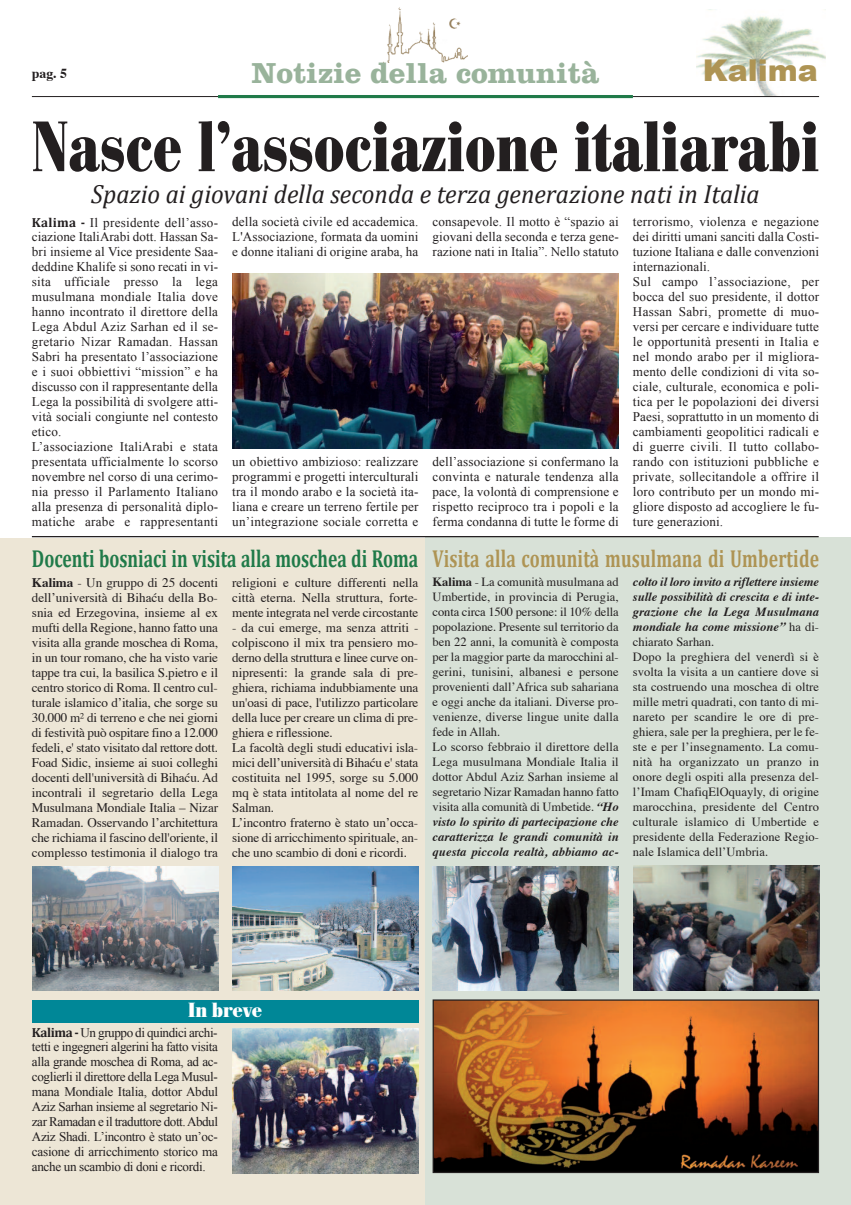
<style>
.page{position:relative;width:851px;height:1205px;background:#fff}
.page>*{position:absolute;margin:0;border:0;box-sizing:border-box;transform-origin:0 0}
.t1{font:73.38px "Bodoni Nr 1 SB Bol Con";color:#231f20;scale:.95 1}
.t2{font:700 30px "Clarendon";color:#99b39b}
.t3{font:900 30px "Arial";color:#ae9454}
.t4{font:italic 26.25px "Cambria";color:#231f20;scale:.95 1}
.t5{font:700 24.62px "Cambria";color:#207a49;scale:.72 1}
.t6{font:21.12px "Bodoni Nr 1 SB Bol Con";letter-spacing:-.01em;color:#fff;scale:1.18 1}
.t7{font:700 13.75px "Times";color:#231f20}
.t8{font:13.12px/15px "Times New Roman";letter-spacing:.01em;color:#231f20;text-align:justify}
.t9{font:13.12px/15px "Times";letter-spacing:-.01em;color:#231f20;text-align:justify}
.t10{font:12.5px/15px "Times";letter-spacing:.005em;color:#231f20}
.s1{font-family:"Cambria";font-weight:700}
.s2{color:#ae9454}
.s3{font-weight:700}
.s4{font-weight:700;font-style:italic}
.s5{font-style:italic}
</style>
<div class="page">
<div style="left:0;top:538px;width:425px;height:667px;background:#ede6d6"></div>
<div style="left:425px;top:536px;width:425px;height:669px;background:#d8e1d7"></div>
<div style="left:32px;top:1000px;width:386px;height:22px;background:#008797"></div>
<img style="left:232px;top:273px;width:386px;height:175px">
<hr style="left:32px;top:536px;width:786px;height:1px;background:#231f20">
<hr style="left:218px;top:95px;width:414px;height:3px;background:#207a49">
<img style="left:696px;top:9px;width:129px;height:87px">
<img style="left:383px;top:7px;width:84px;height:55px">
<hr style="left:32px;top:96px;width:186px;height:1px;background:#231f20">
<hr style="left:632px;top:96px;width:187px;height:1px;background:#231f20">
<img style="left:432px;top:866px;width:186px;height:125px">
<img style="left:233px;top:866px;width:185px;height:125px">
<img style="left:32px;top:866px;width:186px;height:125px">
<img style="left:633px;top:866px;width:186px;height:124px">
<img style="left:232px;top:1028px;width:186px;height:145px">
<img style="left:434px;top:1001px;width:383px;height:170px">
<div style="left:432px;top:999px;width:387px;height:174px;border:1px solid #231f20"></div>
<p class="t7" style="left:32px;top:68px;width:37px">pag. 5</p>
<h2 class="t2" style="left:251px;top:64px;width:350px">Notizie della comunità</h2>
<h2 class="t3" style="left:702px;top:48px;width:116px">Kalima</h2>
<h1 class="t1" style="left:32px;top:103px;width:830px">Nasce l’associazione italiarabi</h1>
<h3 class="t4" style="left:91px;top:178px;width:705px">Spazio ai giovani della seconda e terza generazione nati in Italia</h3>
<p class="t8" style="left:32px;top:215px;width:188px;text-align:left"><span class="s1">Kalima -</span> Il presidente dell’asso&shy;ciazione ItaliArabi dott. Hassan Sa&shy;bri insieme al Vice presidente Saa&shy;deddine Khalife si sono recati in vi&shy;sita ufficiale presso la lega musulmana mondiale Italia dove hanno incontrato il direttore della Lega Abdul Aziz Sarhan ed il se&shy;gretario Nizar Ramadan. Hassan Sabri ha presentato l’associazione e i suoi obbiettivi “mission” e ha discusso con il rappresentante della Lega la possibilità di svolgere atti&shy;vità sociali congiunte nel contesto etico.<br>L’associazione ItaliArabi e stata presentata ufficialmente lo scorso novembre nel corso di una cerimo&shy;nia presso il Parlamento Italiano alla presenza di personalità diplo&shy;matiche arabe e rappresentanti</p>
<p class="t8" style="left:232px;top:214px;width:188px">della società civile ed accademica.<br>L'Associazione, formata da uomini e donne italiani di origine araba, ha</p>
<p class="t8" style="left:232px;top:454px;width:188px">un obiettivo ambizioso: realizzare programmi e progetti interculturali tra il mondo arabo e la società ita&shy;liana e creare un terreno fertile per un’integrazione sociale corretta e</p>
<p class="t8" style="left:432px;top:214px;width:188px">consapevole. Il motto è “spazio ai giovani della seconda e terza gene&shy;razione nati in Italia”. Nello statuto</p>
<p class="t8" style="left:432px;top:454px;width:188px">dell’associazione si confermano la convinta e naturale tendenza alla pace, la volontà di comprensione e rispetto reciproco tra i popoli e la ferma condanna di tutte le forme di</p>
<p class="t8" style="left:632px;top:214px;width:188px;text-align:left">terrorismo, violenza e negazione dei diritti umani sanciti dalla Costi&shy;tuzione Italiana e dalle convenzioni internazionali.<br>Sul campo l’associazione, per bocca del suo presidente, il dottor Hassan Sabri, promette di muo&shy;versi per cercare e individuare tutte le opportunità presenti in Italia e nel mondo arabo per il migliora&shy;mento delle condizioni di vita so&shy;ciale, culturale, economica e poli&shy;tica per le popolazioni dei diversi Paesi, soprattutto in un momento di cambiamenti geopolitici radicali e di guerre civili. Il tutto collabo&shy;rando con istituzioni pubbliche e private, sollecitandole a offrire il loro contributo per un mondo mi&shy;gliore disposto ad accogliere le fu&shy;ture generazioni.</p>
<h3 class="t5" style="left:32px;top:544px;width:1094px">Docenti bosniaci in visita alla moschea di Roma <span class="s2">visita alla comunità musulmana di Umbertide</span></h3>
<p class="t9" style="left:32px;top:576px;width:188px"><span class="s3">Kalima</span> - Un gruppo di 25 docenti dell’università di Bihaću della Bo&shy;snia ed Erzegovina, insieme al ex mufti della Regione, hanno fatto una visita alla grande moschea di Roma, in un tour romano, che ha visto varie tappe tra cui, la basilica S.pietro e il centro storico di Roma. Il centro cul&shy;turale islamico d’italia, che sorge su 30.000 m² di terreno e che nei giorni di festività può ospitare fino a 12.000 fedeli, e' stato visitato dal rettore dott.<br>Foad Sidic, insieme ai suoi colleghi docenti dell'università di Bihaću. Ad incontrali il segretario della Lega Musulmana Mondiale Italia – Nizar Ramadan. Osservando l’architettura che richiama il fascino dell'oriente, il complesso testimonia il dialogo tra</p>
<p class="t9" style="left:232px;top:576px;width:188px">religioni e culture differenti nella città eterna. Nella struttura, forte&shy;mente integrata nel verde circostante</p>
<p class="t9" style="left:232px;top:621px;width:188px;text-align:left">- da cui emerge, ma senza attriti - colpiscono il mix tra pensiero mo&shy;derno della struttura e linee curve on&shy;nipresenti: la grande sala di pre&shy;ghiera, richiama indubbiamente una un'oasi di pace, l'utilizzo particolare della luce per creare un clima di pre&shy;ghiera e riflessione.<br>La facoltà degli studi educativi isla&shy;mici dell’università di Bihaću e' stata costituita nel 1995, sorge su 5.000 mq è stata intitolata al nome del re Salman.<br>L’incontro fraterno è stato un’occa&shy;sione di arricchimento spirituale, an&shy;che uno scambio di doni e ricordi.</p>
<p class="t10" style="left:432px;top:575px;width:188px"><span class="s3">Kalima</span> - La comunità musulmana ad Umbertide, in provincia di Perugia, conta circa 1500 persone: il 10% della popolazione. Presente sul territorio da ben 22 anni, la comunità è composta per la maggior parte da marocchini al&shy;gerini, tunisini, albanesi e persone provenienti dall’Africa sub sahariana e oggi anche da italiani. Diverse pro&shy;venienze, diverse lingue unite dalla fede in Allah.<br>Lo scorso febbraio il direttore della Lega musulmana Mondiale Italia il dottor Abdul Aziz Sarhan insieme al segretario Nizar Ramadan hanno fatto visita alla comunità di Umbetide. <span class="s4">“Ho visto lo spirito di partecipazione che caratterizza le grandi comunità in questa piccola realtà, abbiamo ac-</span></p>
<p class="t10" style="left:632px;top:575px;width:188px"><span class="s4">colto il loro invito a riflettere insieme sulle possibilità di crescita e di inte&shy;grazione che la Lega Musulmana mondiale ha come missione”</span> ha di&shy;chiarato Sarhan<span class="s5">.<br></span>Dopo la preghiera del venerdì si è svolta la visita a un cantiere dove si sta costruendo una moschea di oltre mille metri quadrati, con tanto di mi&shy;nareto per scandire le ore di pre&shy;ghiera, sale per la preghiera, per le fe&shy;ste e per l’insegnamento. La comu&shy;nità ha organizzato un pranzo in onore degli ospiti alla presenza del&shy;l’Imam ChafiqElOquayly, di origine marocchina, presidente del Centro culturale islamico di Umbertide e presidente della Federazione Regio&shy;nale Islamica dell’Umbria.</p>
<h3 class="t6" style="left:188px;top:997px;width:64px">In breve</h3>
<p class="t8" style="left:32px;top:1025px;width:188px"><span class="s1">Kalima -</span> Un gruppo di quindici archi&shy;tetti e ingegneri algerini ha fatto visita alla grande moschea di Roma, ad ac&shy;coglierli il direttore della Lega Musul&shy;mana Mondiale Italia, dottor Abdul Aziz Sarhan insieme al segretario Ni&shy;zar Ramadan e il traduttore dott.Abdul Aziz Shadi. L’incontro è stato un’oc&shy;casione di arricchimento storico ma anche un scambio di doni e ricordi.</p>
</div>
